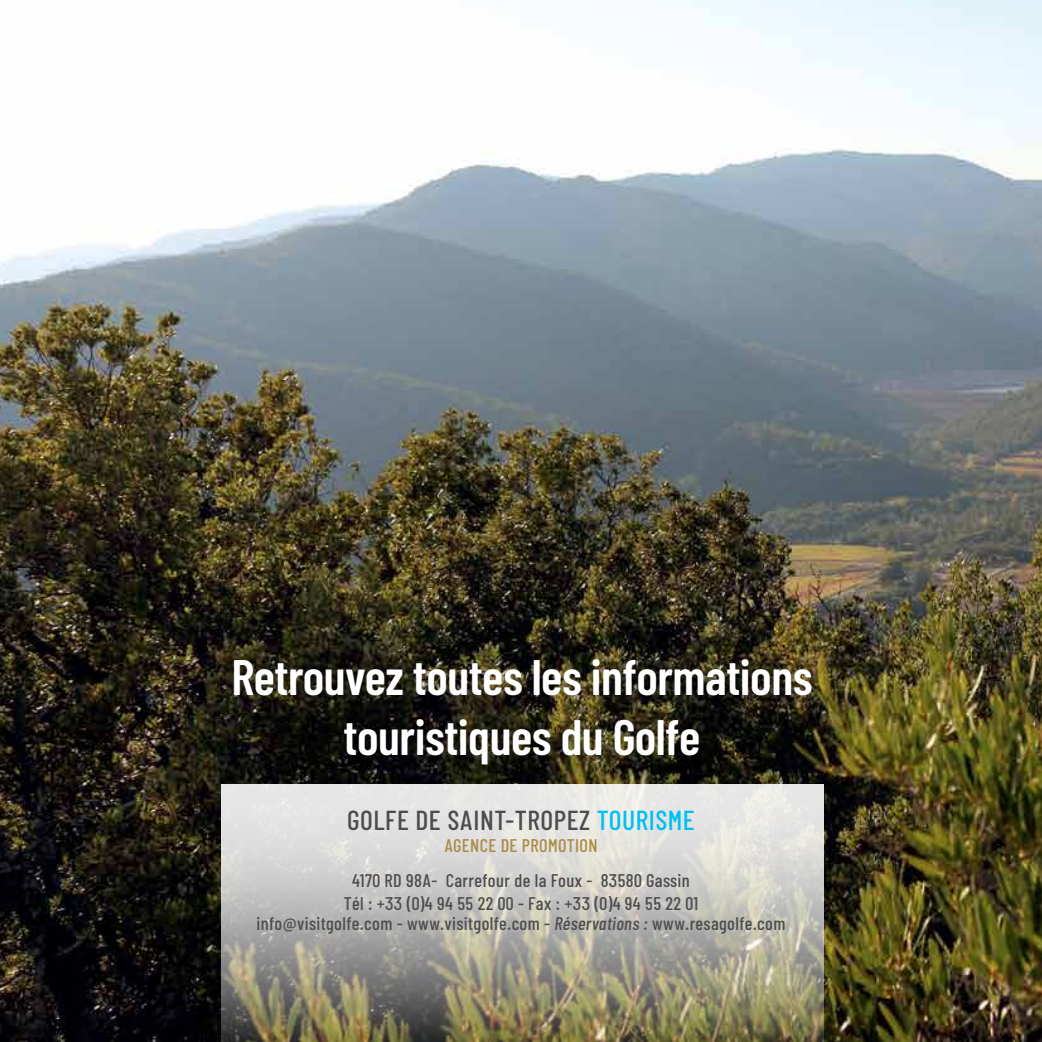
<style>
.page{position:relative;width:1042px;height:1042px;background:#fff}
.page>*{position:absolute;margin:0;border:0;box-sizing:border-box;transform-origin:0 0}
.t1{font:600 49.88px/59.9px "Barlow Condensed";letter-spacing:-.01em;color:#fff;text-align:center}
.t2{font:500 27.47px "Barlow Condensed";letter-spacing:.02em;color:#4d4d4f}
.t3{font:500 18.38px/22.9px "Barlow Condensed";letter-spacing:.02em;color:#4d4d4f;text-align:center}
.t4{font:500 18.38px "Barlow Condensed";letter-spacing:.02em;color:#aa8c47}
.s1{color:#00c0f3}
.s2{font-style:italic}
</style>
<div class="page">
<img style="left:0;top:0;width:1042px;height:1042px">
<img style="left:221px;top:784px;width:602px;height:258px">
<h1 class="t1" style="left:231px;top:646px;width:582px">Retrouvez toutes les informations touristiques du Golfe</h1>
<h2 class="t2" style="left:347px;top:803px;width:349px">Golfe de Saint-Tropez <span class="s1">Tourisme</span></h2>
<p class="t4" style="left:444px;top:834px;width:155px">Agence de promotion</p>
<p class="t3" style="left:344px;top:868px;width:356px">4170 RD 98A- Carrefour de la Foux - 83580 Gassin<br>Tél : +33 (0)4 94 55 22 00 - Fax : +33 (0)4 94 55 22 01</p>
<p class="t3" style="left:256px;top:912px;width:530px">info@visitgolfe.com - www.visitgolfe.com - <span class="s2">Réservations :</span> www.resagolfe.com</p>
</div>
